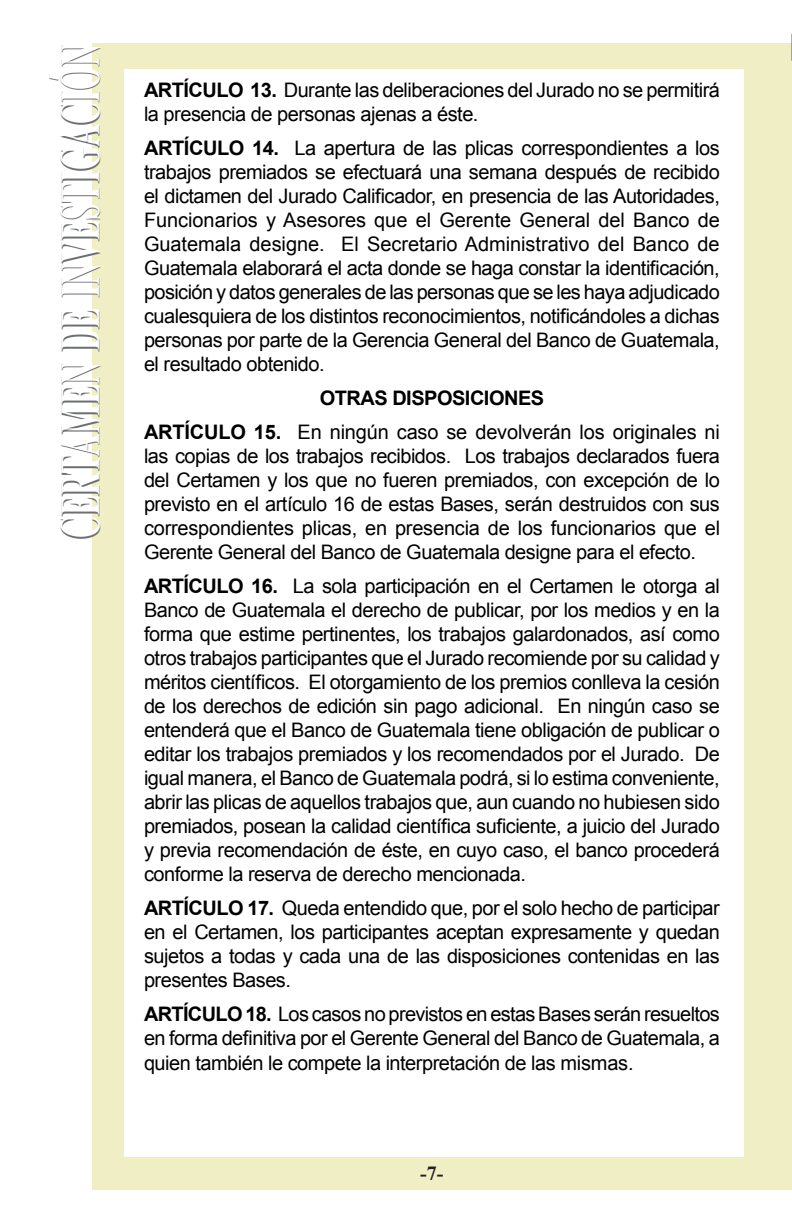
<style>
.page{position:relative;width:792px;height:1224px;background:#fff}
.page>*{position:absolute;margin:0;border:0;box-sizing:border-box;transform-origin:0 0}
.t1{font:700 56px "Times New Roman";color:#6d6f71;scale:.55 1}
.t2{font:20px/24px "Arial";letter-spacing:-.025em;color:#000;text-align:justify}
.t3{font:700 20px "Times New Roman";color:#231f20}
.s1{font-weight:700}
</style>
<div class="page">
<div style="left:92px;top:43px;width:700px;height:1147px;background:#f0eec5"></div>
<div style="left:124px;top:69px;width:668px;height:1088px;background:#fff"></div>
<div style="left:744px;top:61px;width:48px;height:1128px;background:#f0eec5"></div>
<svg style="left:791px;top:34px;width:1px;height:27px"></svg>
<h1 class="t1" style="left:42px;top:540px;width:900px;rotate:-90deg">certamen de investigación</h1>
<p class="t2" style="left:144px;top:78px;width:577px"><span class="s1">ARTÍCULO 13.</span> Durante las deliberaciones del Jurado no se permitirá la presencia de personas ajenas a éste.</p>
<p class="t2" style="left:144px;top:136px;width:578px"><span class="s1">ARTÍCULO 14.</span> La apertura de las plicas correspondientes a los trabajos premiados se efectuará una semana después de recibido el dictamen del Jurado Calificador, en presencia de las Autoridades, Funcionarios y Asesores que el Gerente General del Banco de Guatemala designe. El Secretario Administrativo del Banco de Guatemala elaborará el acta donde se haga constar la identificación, posición y datos generales de las personas que se les haya adjudicado cualesquiera de los distintos reconocimientos, notificándoles a dichas personas por parte de la Gerencia General del Banco de Guatemala, el resultado obtenido.</p>
<p class="t2" style="left:144px;top:381px;width:578px;line-height:34px;text-align:center"><span class="s1">OTRAS DISPOSICIONES<br>ARTÍCULO 15.</span> En ningún caso se devolverán los originales ni</p>
<p class="t2" style="left:144px;top:444px;width:578px">las copias de los trabajos recibidos. Los trabajos declarados fuera del Certamen y los que no fueren premiados, con excepción de lo previsto en el artículo 16 de estas Bases, serán destruidos con sus correspondientes plicas, en presencia de los funcionarios que el Gerente General del Banco de Guatemala designe para el efecto.</p>
<p class="t2" style="left:144px;top:574px;width:577px"><span class="s1">ARTÍCULO 16.</span> La sola participación en el Certamen le otorga al Banco de Guatemala el derecho de publicar, por los medios y en la forma que estime pertinentes, los trabajos galardonados, así como otros trabajos participantes que el Jurado recomiende por su calidad y méritos científicos. El otorgamiento de los premios conlleva la cesión de los derechos de edición sin pago adicional. En ningún caso se entenderá que el Banco de Guatemala tiene obligación de publicar o editar los trabajos premiados y los recomendados por el Jurado. De igual manera, el Banco de Guatemala podrá, si lo estima conveniente, abrir las plicas de aquellos trabajos que, aun cuando no hubiesen sido premiados, posean la calidad científica suficiente, a juicio del Jurado y previa recomendación de éste, en cuyo caso, el banco procederá conforme la reserva de derecho mencionada.</p>
<p class="t2" style="left:144px;top:896px;width:577px"><span class="s1">ARTÍCULO 17.</span> Queda entendido que, por el solo hecho de participar en el Certamen, los participantes aceptan expresamente y quedan sujetos a todas y cada una de las disposiciones contenidas en las presentes Bases.</p>
<p class="t2" style="left:144px;top:1002px;width:577px"><span class="s1">ARTÍCULO 18.</span> Los casos no previstos en estas Bases serán resueltos en forma definitiva por el Gerente General del Banco de Guatemala, a quien también le compete la interpretación de las mismas.</p>
<p class="t3" style="left:420px;top:1159px;width:25px">-7-</p>
</div>
